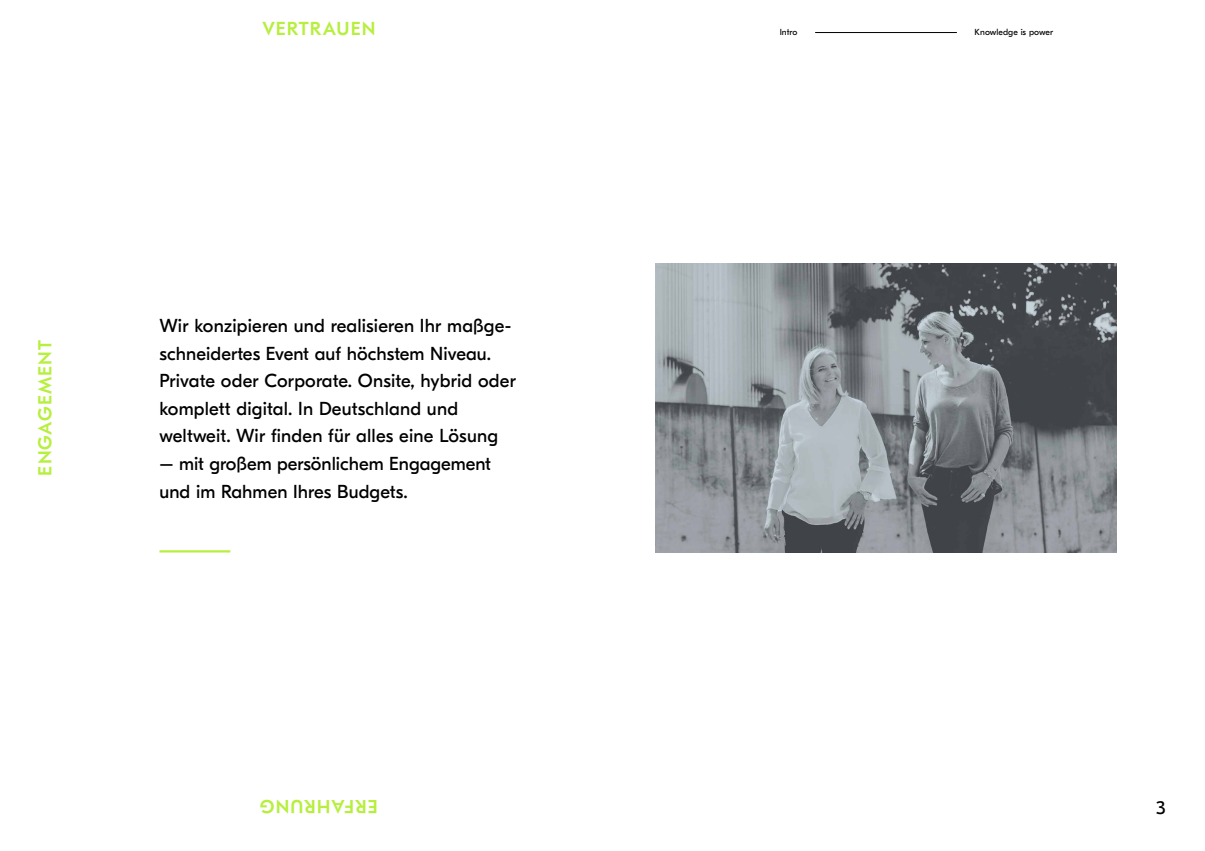
<style>
.page{position:relative;width:1205px;height:851px;background:#fff}
.page>*{position:absolute;margin:0;border:0;box-sizing:border-box;transform-origin:0 0}
.t1{font:18.75px/27.5px "GT Eesti Pro Display";letter-spacing:.005em;color:#000}
.t2{font:500 18.75px "GT Eesti Pro Text";letter-spacing:.06em;color:#b6ef3d}
.t3{font:18.75px "GT Eesti Pro Text";color:#000}
.t4{font:8.75px "GT Eesti Pro Text";letter-spacing:.01em;color:#000}
</style>
<div class="page">
<img style="left:656px;top:263px;width:460px;height:289px">
<hr style="left:159px;top:550px;width:71px;height:2px;background:#b6ef3d">
<hr style="left:815px;top:32px;width:142px;height:1px;background:#000">
<p class="t2" style="left:262px;top:19px;width:115px">VERTRAUEN</p>
<p class="t4" style="left:779px;top:28px;width:19px">Intro</p>
<p class="t4" style="left:974px;top:28px;width:80px">Knowledge is power</p>
<p class="t2" style="left:35px;top:475px;width:137px;rotate:-90deg">ENGAGEMENT</p>
<p class="t1" style="left:159px;top:312px;width:358px">Wir konzipieren und realisieren Ihr maßge&shy;schneidertes Event auf höchstem Niveau.<br>Private oder Corporate. Onsite, hybrid oder komplett digital. In Deutschland und weltweit. Wir finden für alles eine Lösung</p>
<p class="t1" style="left:159px;top:450px;width:333px">– mit großem persönlichem Engagement und im Rahmen Ihres Budgets.</p>
<p class="t2" style="left:378px;top:816px;width:119px;rotate:-180deg">ERFAHRUNG</p>
<p class="t3" style="left:1155px;top:797px;width:13px">3</p>
</div>
